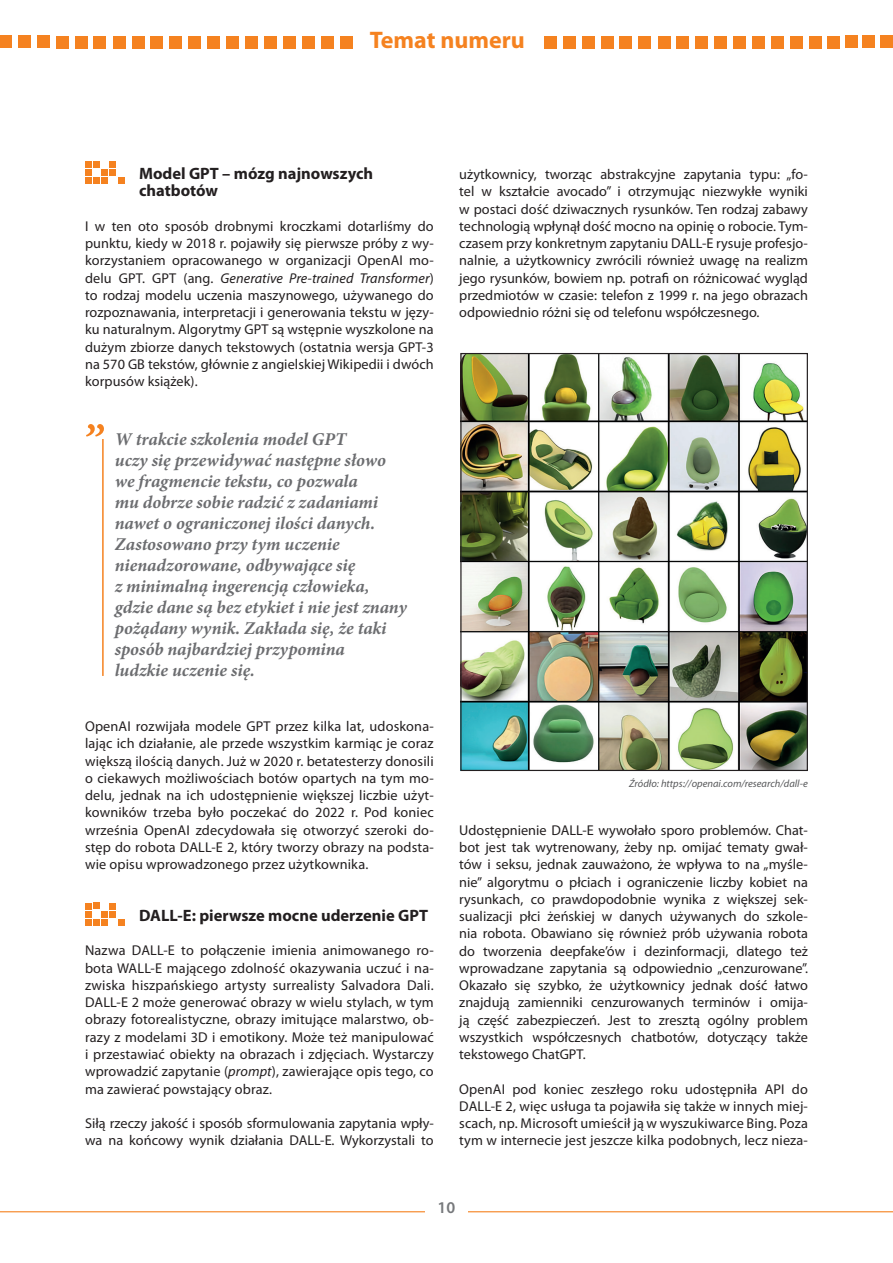
<style>
.page{position:relative;width:893px;height:1263px;background:#fff}
.page>*{position:absolute;margin:0;border:0;box-sizing:border-box;transform-origin:0 0}
.t1{font:700 24px "Myriad Pro";color:#f58220}
.t2{font:italic 700 18px/21px "Minion Pro";color:#6c6d70}
.t3{font:700 16.5px/17.2px "Myriad Pro";color:#231f20}
.t4{font:600 16.5px "Myriad Pro";color:#76787b}
.t5{font:14.25px/17.2px "Myriad Pro";color:#231f20;text-align:justify}
.t6{font:italic 10.5px "Myriad Pro";color:#57585a}
.s1{font-style:italic}
</style>
<div class="page">
<hr style="left:0;top:1211px;width:893px;height:1px;background:#f58220">
<div style="left:425px;top:1195px;width:43px;height:23px;background:#fff"></div>
<div style="left:880px;top:35px;width:13px;height:13px;background:#f58220"></div>
<div style="left:845px;top:35px;width:13px;height:13px;background:#f58220"></div>
<div style="left:809px;top:36px;width:13px;height:13px;background:#f58220"></div>
<div style="left:790px;top:36px;width:13px;height:13px;background:#f58220"></div>
<div style="left:752px;top:36px;width:13px;height:13px;background:#f58220"></div>
<div style="left:733px;top:36px;width:13px;height:13px;background:#f58220"></div>
<div style="left:714px;top:36px;width:13px;height:13px;background:#f58220"></div>
<div style="left:582px;top:36px;width:13px;height:13px;background:#f58220"></div>
<div style="left:544px;top:36px;width:13px;height:13px;background:#f58220"></div>
<div style="left:563px;top:36px;width:13px;height:13px;background:#f58220"></div>
<div style="left:658px;top:36px;width:12px;height:13px;background:#f58220"></div>
<div style="left:638px;top:36px;width:13px;height:13px;background:#f58220"></div>
<div style="left:601px;top:36px;width:13px;height:13px;background:#f58220"></div>
<div style="left:676px;top:36px;width:13px;height:13px;background:#f58220"></div>
<div style="left:619px;top:36px;width:13px;height:13px;background:#f58220"></div>
<div style="left:695px;top:36px;width:13px;height:13px;background:#f58220"></div>
<div style="left:771px;top:36px;width:13px;height:13px;background:#f58220"></div>
<div style="left:827px;top:36px;width:13px;height:13px;background:#f58220"></div>
<div style="left:862px;top:35px;width:13px;height:13px;background:#f58220"></div>
<div style="left:340px;top:36px;width:13px;height:13px;background:#f58220"></div>
<div style="left:283px;top:36px;width:13px;height:13px;background:#f58220"></div>
<div style="left:302px;top:36px;width:13px;height:13px;background:#f58220"></div>
<div style="left:169px;top:36px;width:13px;height:13px;background:#f58220"></div>
<div style="left:132px;top:36px;width:13px;height:13px;background:#f58220"></div>
<div style="left:93px;top:36px;width:13px;height:13px;background:#f58220"></div>
<div style="left:75px;top:36px;width:13px;height:13px;background:#f58220"></div>
<div style="left:37px;top:35px;width:13px;height:13px;background:#f58220"></div>
<div style="left:18px;top:35px;width:13px;height:13px;background:#f58220"></div>
<div style="left:0;top:35px;width:12px;height:13px;background:#f58220"></div>
<div style="left:56px;top:36px;width:13px;height:13px;background:#f58220"></div>
<div style="left:113px;top:36px;width:13px;height:13px;background:#f58220"></div>
<div style="left:150px;top:36px;width:13px;height:13px;background:#f58220"></div>
<div style="left:245px;top:36px;width:13px;height:12px;background:#f58220"></div>
<div style="left:226px;top:36px;width:13px;height:13px;background:#f58220"></div>
<div style="left:188px;top:36px;width:13px;height:13px;background:#f58220"></div>
<div style="left:207px;top:36px;width:13px;height:13px;background:#f58220"></div>
<div style="left:321px;top:36px;width:13px;height:13px;background:#f58220"></div>
<div style="left:264px;top:36px;width:13px;height:13px;background:#f58220"></div>
<svg style="left:85px;top:161px;width:39px;height:23px"></svg>
<svg style="left:85px;top:903px;width:39px;height:22px"></svg>
<svg style="left:86px;top:424px;width:18px;height:13px"></svg>
<hr style="left:102px;top:439px;width:2px;height:237px;background:#f58220">
<img style="left:462px;top:355px;width:344px;height:414px">
<div style="left:460px;top:353px;width:348px;height:418px;border:1px solid #231f20"></div>
<h1 class="t1" style="left:370px;top:25px;width:157px">Temat numeru</h1>
<p class="t3" style="left:139px;top:164px;width:236px">Model GPT – mózg najnowszych chatbotów</p>
<p class="t5" style="left:85px;top:217px;width:350px">I w ten oto sposób drobnymi kroczkami dotarliśmy do punktu, kiedy w 2018 r. pojawiły się pierwsze próby z wy&shy;korzystaniem opracowanego w organizacji OpenAI mo&shy;delu GPT. GPT (ang. <span class="s1">Generative Pre-trained Transformer</span>) to rodzaj modelu uczenia maszynowego, używanego do rozpoznawania, interpretacji i generowania tekstu w języ&shy;ku naturalnym. Algorytmy GPT są wstępnie wyszkolone na dużym zbiorze danych tekstowych (ostatnia wersja GPT-3 na 570 GB tekstów, głównie z angielskiej Wikipedii i dwóch korpusów książek).</p>
<p class="t2" style="left:115px;top:428px;width:293px">W trakcie szkolenia model GPT<br>uczy się przewidywać następne słowo we fragmencie tekstu, co pozwala<br>mu dobrze sobie radzić z zadaniami nawet o ograniczonej ilości danych.<br>Zastosowano przy tym uczenie nienadzorowane, odbywające się<br>z minimalną ingerencją człowieka, gdzie dane są bez etykiet i nie jest znany pożądany wynik. Zakłada się, że taki sposób najbardziej przypomina<br>ludzkie uczenie się.</p>
<p class="t5" style="left:85px;top:717px;width:350px">OpenAI rozwijała modele GPT przez kilka lat, udoskona&shy;lając ich działanie, ale przede wszystkim karmiąc je coraz większą ilością danych. Już w 2020 r. betatesterzy donosili o ciekawych możliwościach botów opartych na tym mo&shy;delu, jednak na ich udostępnienie większej liczbie użyt&shy;kowników trzeba było poczekać do 2022 r. Pod koniec września OpenAI zdecydowała się otworzyć szeroki do&shy;stęp do robota DALL-E 2, który tworzy obrazy na podsta&shy;wie opisu wprowadzonego przez użytkownika.</p>
<p class="t3" style="left:139px;top:906px;width:291px">DALL-E: pierwsze mocne uderzenie GPT</p>
<p class="t5" style="left:85px;top:942px;width:350px">Nazwa DALL-E to połączenie imienia animowanego ro&shy;bota WALL-E mającego zdolność okazywania uczuć i na&shy;zwiska hiszpańskiego artysty surrealisty Salvadora Dali.<br>DALL-E 2 może generować obrazy w wielu stylach, w tym obrazy fotorealistyczne, obrazy imitujące malarstwo, ob&shy;razy z modelami 3D i emotikony. Może też manipulować i przestawiać obiekty na obrazach i zdjęciach. Wystarczy wprowadzić zapytanie (<span class="s1">prompt</span>), zawierające opis tego, co ma zawierać powstający obraz.</p>
<p class="t5" style="left:85px;top:1114px;width:350px">Siłą rzeczy jakość i sposób sformulowania zapytania wpły&shy;wa na końcowy wynik działania DALL-E. Wykorzystali to</p>
<p class="t5" style="left:459px;top:166px;width:350px">użytkownicy, tworząc abstrakcyjne zapytania typu: „fo&shy;tel w kształcie avocado” i otrzymując niezwykłe wyniki w postaci dość dziwacznych rysunków. Ten rodzaj zabawy technologią wpłynął dość mocno na opinię o robocie. Tym&shy;czasem przy konkretnym zapytaniu DALL-E rysuje profesjo&shy;nalnie, a użytkownicy zwrócili również uwagę na realizm jego rysunków, bowiem np. potrafi on różnicować wygląd przedmiotów w czasie: telefon z 1999 r. na jego obrazach odpowiednio różni się od telefonu współczesnego.</p>
<p class="t6" style="left:629px;top:777px;width:180px">Źródło: https://openai.com/research/dall-e</p>
<p class="t5" style="left:459px;top:821px;width:350px">Udostępnienie DALL-E wywołało sporo problemów. Chat&shy;bot jest tak wytrenowany, żeby np. omijać tematy gwał&shy;tów i seksu, jednak zauważono, że wpływa to na „myśle&shy;nie” algorytmu o płciach i ograniczenie liczby kobiet na rysunkach, co prawdopodobnie wynika z większej sek&shy;sualizacji płci żeńskiej w danych używanych do szkole&shy;nia robota. Obawiano się również prób używania robota do tworzenia deepfake’ów i dezinformacji, dlatego też wprowadzane zapytania są odpowiednio „cenzurowane”.<br>Okazało się szybko, że użytkownicy jednak dość łatwo znajdują zamienniki cenzurowanych terminów i omija&shy;ją część zabezpieczeń. Jest to zresztą ogólny problem wszystkich współczesnych chatbotów, dotyczący także tekstowego ChatGPT.</p>
<p class="t5" style="left:459px;top:1080px;width:350px">OpenAI pod koniec zeszłego roku udostępniła API do DALL-E 2, więc usługa ta pojawiła się także w innych miej&shy;scach, np. Microsoft umieścił ją w wyszukiwarce Bing. Poza tym w internecie jest jeszcze kilka podobnych, lecz nieza-</p>
<p class="t4" style="left:438px;top:1197px;width:19px">10</p>
</div>
